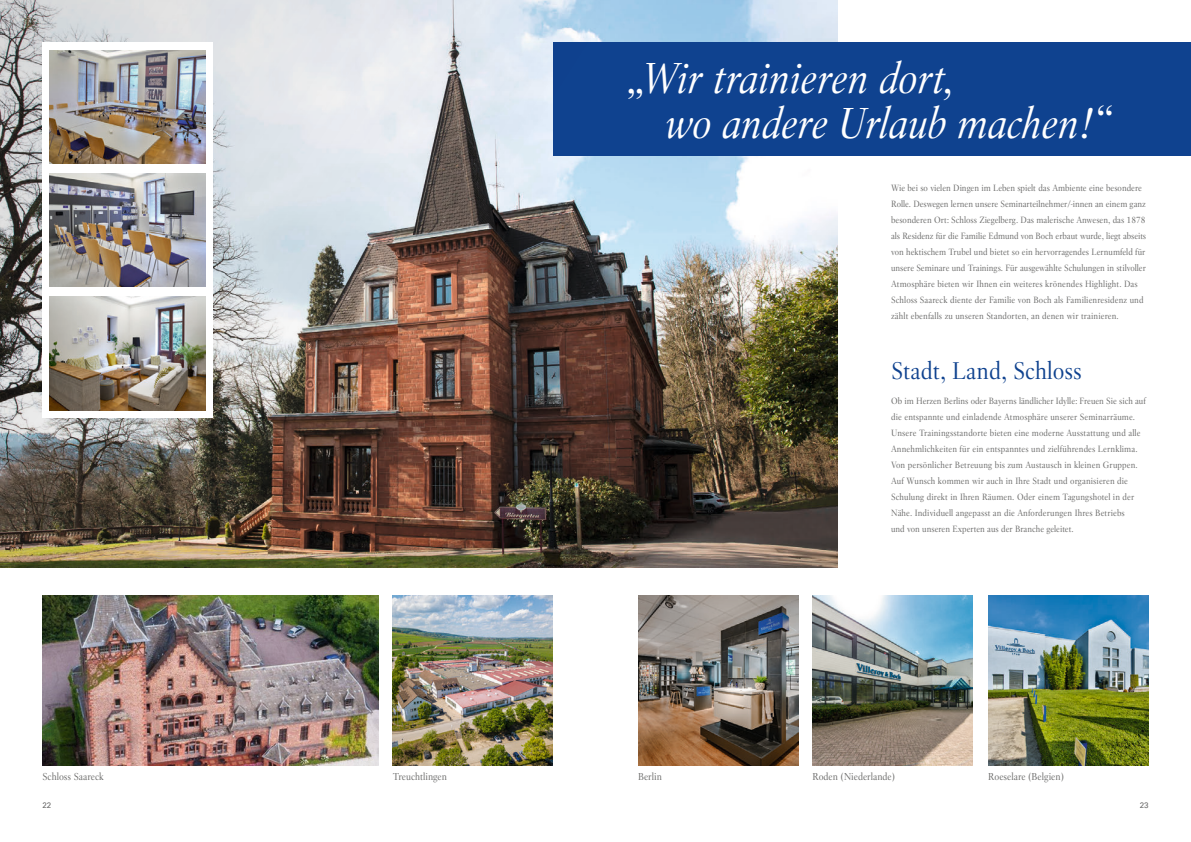
<style>
.page{position:relative;width:1191px;height:842px;background:#fff}
.page>*{position:absolute;margin:0;border:0;box-sizing:border-box;transform-origin:0 0}
.t1{font:italic 43px/45px "Villeroy Boch";color:#fff}
.t2{font:24px "Villeroy Boch";color:#0f428f}
.t3{font:10px "Villeroy Boch";color:#686867}
.t4{font:9px/16px "Villeroy Boch";color:#686867}
.t5{font:8px "Univers LT Pro 55 Roman";color:#686867}
</style>
<div class="page">
<img style="left:604px;top:0;width:234px;height:567px">
<div style="left:553px;top:43px;width:638px;height:113px;background:#0f428f"></div>
<img style="left:393px;top:595px;width:160px;height:170px">
<img style="left:638px;top:595px;width:160px;height:170px">
<img style="left:988px;top:595px;width:160px;height:170px">
<img style="left:812px;top:595px;width:160px;height:170px">
<img style="left:43px;top:595px;width:335px;height:170px">
<img style="left:0;top:0;width:604px;height:568px">
<div style="left:43px;top:43px;width:170px;height:375px;background:#fff"></div>
<img style="left:50px;top:173px;width:156px;height:114px">
<img style="left:50px;top:297px;width:156px;height:113px">
<img style="left:50px;top:50px;width:156px;height:113px">
<h1 class="t1" style="left:665px;top:56px;width:446px;text-indent:-37px">„Wir trainieren dort,<br>wo andere Urlaub machen!“</h1>
<p class="t4" style="left:891px;top:179px;width:257px">Wie bei so vielen Dingen im Leben spielt das Ambiente eine besondere Rolle. Deswegen lernen unsere Seminarteilnehmer/-innen an einem ganz besonderen Ort: Schloss Ziegelberg. Das malerische Anwesen, das 1878 als Residenz für die Familie Edmund von Boch erbaut wurde, liegt abseits von hektischem Trubel und bietet so ein hervorragendes Lernumfeld für unsere Seminare und Trainings. Für ausgewählte Schulungen in stilvoller Atmosphäre bieten wir Ihnen ein weiteres krönendes Highlight. Das Schloss Saareck diente der Familie von Boch als Familienresidenz und zählt ebenfalls zu unseren Standorten, an denen wir trainieren.</p>
<h2 class="t2" style="left:891px;top:356px;width:192px">Stadt, Land, Schloss</h2>
<p class="t4" style="left:891px;top:393px;width:256px">Ob im Herzen Berlins oder Bayerns ländlicher Idylle: Freuen Sie sich auf die entspannte und einladende Atmosphäre unserer Seminarräume.<br>Unsere Trainingsstandorte bieten eine moderne Ausstattung und alle Annehmlichkeiten für ein entspanntes und zielführendes Lernklima.<br>Von persönlicher Betreuung bis zum Austausch in kleinen Gruppen.<br>Auf Wunsch kommen wir auch in Ihre Stadt und organisieren die Schulung direkt in Ihren Räumen. Oder einem Tagungshotel in der Nähe. Individuell angepasst an die Anforderungen Ihres Betriebs<br>und von unseren Experten aus der Branche geleitet.</p>
<p class="t3" style="left:43px;top:770px;width:63px">Schloss Saareck</p>
<p class="t3" style="left:393px;top:770px;width:56px">Treuchtlingen</p>
<p class="t3" style="left:638px;top:770px;width:25px">Berlin</p>
<p class="t3" style="left:812px;top:770px;width:84px">Roden (Niederlande)</p>
<p class="t3" style="left:988px;top:770px;width:77px">Roeselare (Belgien)</p>
<p class="t5" style="left:43px;top:800px;width:10px">22</p>
<p class="t5" style="left:1139px;top:800px;width:10px">23</p>
</div>
